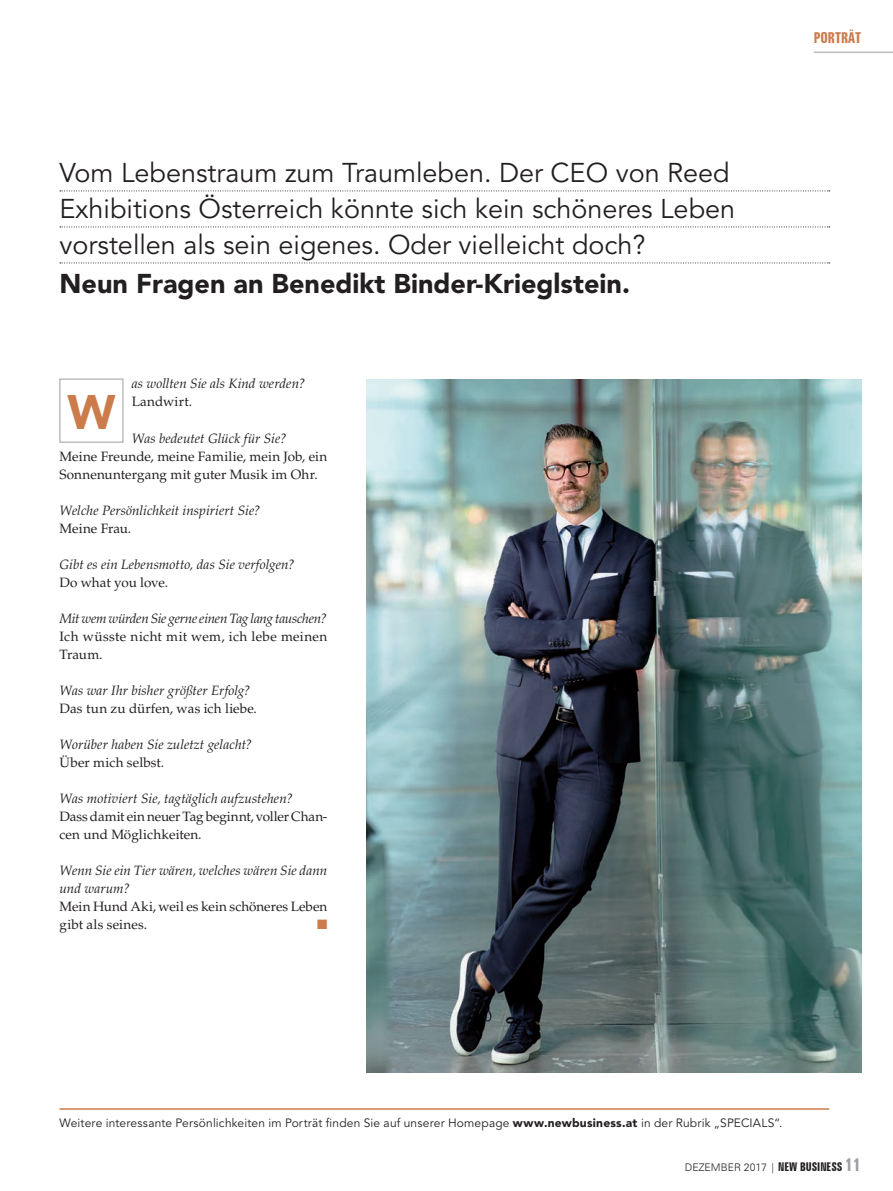
<style>
.page{position:relative;width:893px;height:1191px;background:#fff}
.page>*{position:absolute;margin:0;border:0;box-sizing:border-box;transform-origin:0 0}
.t1{font:900 48px "Avenir LT Std";color:#cc7b4b}
.t2{font:27px/36px "Avenir LT Std";color:#231f20}
.t3{font:900 27px "Avenir LT Std";color:#231f20}
.t4{font:700 extra-condensed 15px "Zurich BT";color:#cc7b4b}
.t5{font:13.5px/18px "Palatino LT Std";letter-spacing:.005em;color:#231f20}
.t6{font:italic 13.5px/18px "Palatino LT Std";color:#231f20}
.t7{font:italic 13.5px "Palatino LT Std";letter-spacing:-.02em;color:#231f20}
.t8{font:13.5px "Zapf Dingbats Std";color:#cc7b4b}
.t9{font:12px "Avenir LT Std";letter-spacing:.015em;color:#231f20}
.t10{font:300 10.5px "Zurich BT";color:#231f20}
.s1{font-weight:900}
.s2{font-weight:700;font-stretch:extra-condensed;font-size:12px}
.s3{font-weight:700;font-stretch:extra-condensed;font-size:18px;color:#9d9fa2}
</style>
<div class="page">
<hr style="left:814px;top:52px;width:79px;height:1px;background:#9d9fa2">
<div style="left:60px;top:379px;width:63px;height:63px;border:1px solid #9d9fa2"></div>
<img style="left:367px;top:379px;width:494px;height:693px">
<svg style="left:60px;top:190px;width:770px;height:1px"></svg>
<svg style="left:60px;top:226px;width:770px;height:1px"></svg>
<svg style="left:60px;top:262px;width:770px;height:1px"></svg>
<hr style="left:60px;top:1108px;width:769px;height:1px;background:#cc7b4b">
<h2 class="t2" style="left:60px;top:155px;width:677px">Vom Lebenstraum zum Traumleben. Der CEO von Reed<br>Exhibitions Österreich könnte sich kein schöneres Leben vorstellen als sein eigenes. Oder vielleicht doch?</h2>
<h2 class="t3" style="left:60px;top:267px;width:572px">Neun Fragen an Benedikt Binder-Krieglstein.</h2>
<p class="t6" style="left:132px;top:375px;width:175px">as wollten Sie als Kind werden?</p>
<p class="t5" style="left:132px;top:393px;width:62px">Landwirt.</p>
<p class="t6" style="left:132px;top:429px;width:156px">Was bedeutet Glück für Sie?</p>
<p class="t5" style="left:60px;top:447px;width:269px">Meine Freunde, meine Familie, mein Job, ein<br>Sonnenuntergang mit guter Musik im Ohr.</p>
<p class="t6" style="left:60px;top:501px;width:203px">Welche Persönlichkeit inspiriert Sie?</p>
<p class="t5" style="left:60px;top:519px;width:73px">Meine Frau.</p>
<p class="t6" style="left:60px;top:555px;width:237px">Gibt es ein Lebensmotto, das Sie verfolgen?</p>
<p class="t5" style="left:60px;top:573px;width:110px">Do what you love.</p>
<p class="t7" style="left:60px;top:610px;width:269px">Mit wem würden Sie gerne einen Tag lang tauschen?</p>
<p class="t5" style="left:60px;top:627px;width:269px">Ich wüsste nicht mit wem, ich lebe meinen<br>Traum.</p>
<p class="t6" style="left:60px;top:681px;width:192px">Was war Ihr bisher größter Erfolg?</p>
<p class="t5" style="left:60px;top:699px;width:199px">Das tun zu dürfen, was ich liebe.</p>
<p class="t6" style="left:60px;top:735px;width:194px">Worüber haben Sie zuletzt gelacht?</p>
<p class="t5" style="left:60px;top:753px;width:106px">Über mich selbst.</p>
<p class="t6" style="left:60px;top:789px;width:235px">Was motiviert Sie, tagtäglich aufzustehen?</p>
<p class="t5" style="left:60px;top:807px;width:269px">Dass damit ein neuer Tag beginnt, voller Chan&shy;cen und Möglichkeiten.</p>
<p class="t6" style="left:60px;top:861px;width:269px">Wenn Sie ein Tier wären, welches wären Sie dann und warum?</p>
<p class="t5" style="left:60px;top:897px;width:269px">Mein Hund Aki, weil es kein schöneres Leben gibt als seines.</p>
<h1 class="t1" style="left:67px;top:383px;width:49px">W</h1>
<p class="t8" style="left:317px;top:917px;width:12px">■</p>
<p class="t4" style="left:814px;top:29px;width:49px">PORTRÄT</p>
<p class="t9" style="left:60px;top:1115px;width:724px">Weitere interessante Persönlichkeiten im Porträt finden Sie auf unserer Homepage <span class="s1">www.newbusiness.at</span> in der Rubrik „SPECIALS“.</p>
<p class="t10" style="left:685px;top:1160px;width:178px">DEZEMBER 2017 | <span class="s2">NEW BUSINESS</span> <span class="s3">11</span></p>
</div>
